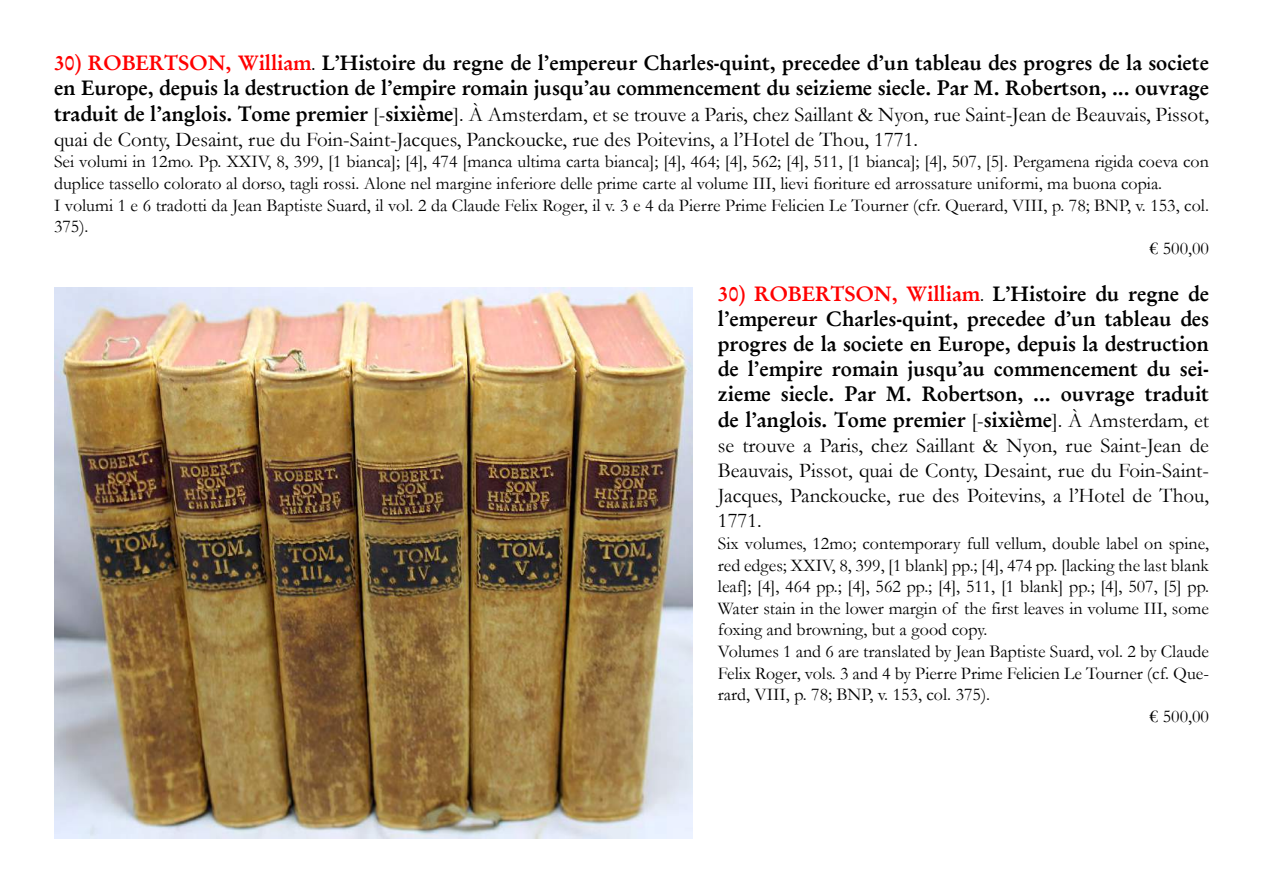
<style>
.page{position:relative;width:1263px;height:893px;background:#fff}
.page>*{position:absolute;margin:0;border:0;box-sizing:border-box;transform-origin:0 0}
.t1{font:21px/25.2px "Garamond Halbfett";color:#000}
.t2{font:21px/25.2px "Garamond";color:#000}
.t3{font:18px "Garamond";color:#000}
.s1{color:#f00}
.s2{font-family:"Garamond"}
.s3{font-family:"Garamond Halbfett"}
</style>
<div class="page">
<img style="left:54px;top:288px;width:638px;height:551px">
<p class="t1" style="left:54px;top:51px;width:1156px"><span class="s1">30) ROBERTSON, William</span><span class="s2">.</span> L’Histoire du regne de l’empereur Charles-quint, precedee d’un tableau des progres de la societe en Europe, depuis la destruction de l’empire romain jusqu’au commencement du seizieme siecle. Par M. Robertson, ... ouvrage</p>
<p class="t2" style="left:54px;top:101px;width:1156px"><span class="s3">traduit de l’anglois. Tome premier</span> [-<span class="s3">sixième</span>]. À Amsterdam, et se trouve a Paris, chez Saillant &amp; Nyon, rue Saint-Jean de Beauvais, Pissot, quai de Conty, Desaint, rue du Foin-Saint-Jacques, Panckoucke, rue des Poitevins, a l’Hotel de Thou, 1771.</p>
<p class="t3" style="left:54px;top:151px;width:1156px">Sei volumi in 12mo. Pp. XXIV, 8, 399, [1 bianca]; [4], 474 [manca ultima carta bianca]; [4], 464; [4], 562; [4], 511, [1 bianca]; [4], 507, [5]. Pergamena rigida coeva con</p>
<p class="t3" style="left:54px;top:173px;width:1110px">duplice tassello colorato al dorso, tagli rossi. Alone nel margine inferiore delle prime carte al volume III, lievi fioriture ed arrossature uniformi, ma buona copia.</p>
<p class="t3" style="left:54px;top:194px;width:1156px">I volumi 1 e 6 tradotti da Jean Baptiste Suard, il vol. 2 da Claude Felix Roger, il v. 3 e 4 da Pierre Prime Felicien Le Tourner (cfr. Querard, VIII, p. 78; BNP, v. 153, col.</p>
<p class="t3" style="left:54px;top:216px;width:36px">375).</p>
<p class="t3" style="left:1150px;top:237px;width:61px">€ 500,00</p>
<p class="t1" style="left:718px;top:281px;width:493px;text-align:justify"><span class="s1">30) ROBERTSON, William</span><span class="s2">.</span> L’Histoire du regne de l’empereur Charles-quint, precedee d’un tableau des progres de la societe en Europe, depuis la destruction de l’empire romain jusqu’au commencement du sei&shy;zieme siecle. Par M. Robertson, ... ouvrage traduit de l’anglois. Tome premier <span class="s2">[-</span>sixième<span class="s2">]. À Amsterdam, et</span></p>
<p class="t2" style="left:718px;top:432px;width:493px;text-align:justify">se trouve a Paris, chez Saillant &amp; Nyon, rue Saint-Jean de Beauvais, Pissot, quai de Conty, Desaint, rue du Foin-Saint-Jacques, Panckoucke, rue des Poitevins, a l’Hotel de Thou, 1771.</p>
<p class="t3" style="left:718px;top:533px;width:493px">Six volumes, 12mo; contemporary full vellum, double label on spine,</p>
<p class="t3" style="left:718px;top:554px;width:493px">red edges; XXIV, 8, 399, [1 blank] pp.; [4], 474 pp. [lacking the last blank</p>
<p class="t3" style="left:718px;top:576px;width:493px">leaf]; [4], 464 pp.; [4], 562 pp.; [4], 511, [1 blank] pp.; [4], 507, [5] pp.</p>
<p class="t3" style="left:718px;top:597px;width:493px">Water stain in the lower margin of the first leaves in volume III, some</p>
<p class="t3" style="left:718px;top:619px;width:271px">foxing and browning, but a good copy.</p>
<p class="t3" style="left:718px;top:641px;width:493px">Volumes 1 and 6 are translated by Jean Baptiste Suard, vol. 2 by Claude</p>
<p class="t3" style="left:718px;top:662px;width:493px">Felix Roger, vols. 3 and 4 by Pierre Prime Felicien Le Tourner (cf. Que-</p>
<p class="t3" style="left:718px;top:684px;width:274px">rard, VIII, p. 78; BNP, v. 153, col. 375).</p>
<p class="t3" style="left:1150px;top:705px;width:61px">€ 500,00</p>
</div>
